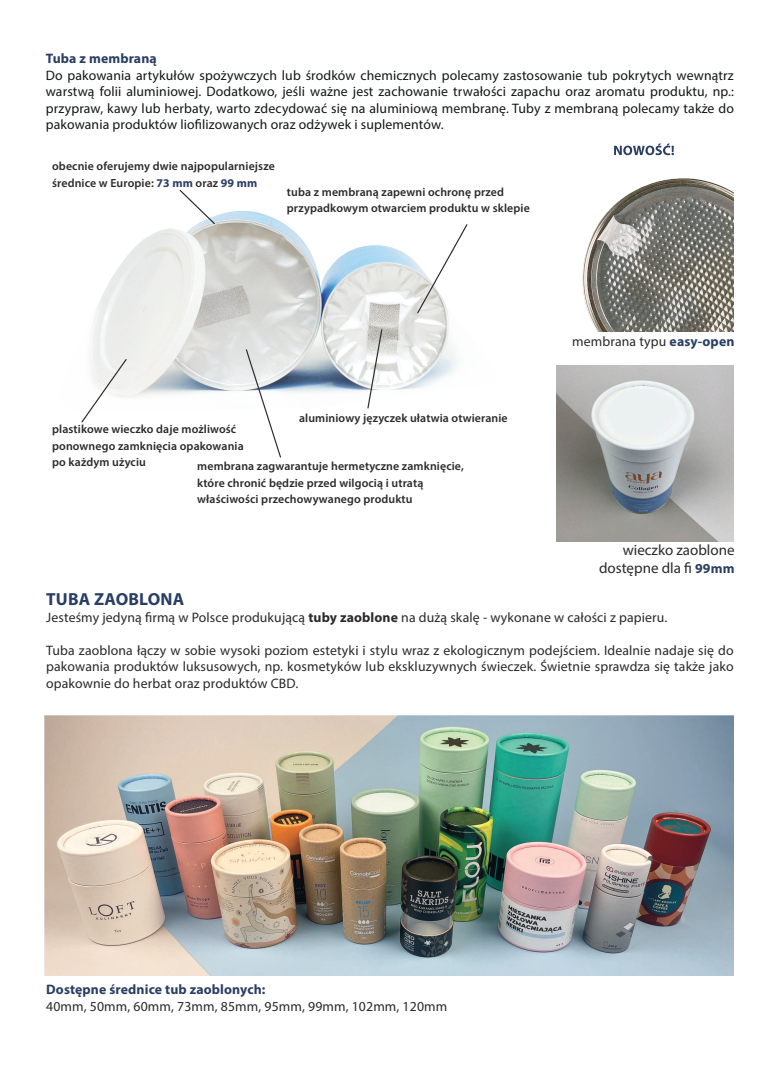
<style>
.page{position:relative;width:780px;height:1088px;background:#fff}
.page>*{position:absolute;margin:0;border:0;box-sizing:border-box;transform-origin:0 0}
.t1{font:700 17.5px "Myriad Pro";letter-spacing:.01em;color:#2a3e64}
.t2{font:15px/18px "Myriad Pro";color:#2b292a;text-align:right}
.t3{font:13.75px/16.5px "Myriad Pro";letter-spacing:.01em;color:#2b292a;text-align:justify}
.t4{font:13.75px/16.5px "Myriad Pro";letter-spacing:.01em;color:#151717;text-align:justify}
.t5{font:700 13.75px "Myriad Pro";letter-spacing:.01em;color:#2a3e64}
.t6{font:600 11.88px/16.6px "Myriad Pro";letter-spacing:.01em;color:#2b292a}
.s1{font-weight:700;color:#2a3e64}
.s2{font-weight:700;font-size:13.75px;color:#2a3e64}
.s3{font-weight:700}
</style>
<div class="page">
<img style="left:582px;top:178px;width:151px;height:153px">
<img style="left:92px;top:211px;width:366px;height:186px">
<svg style="left:81px;top:358px;width:47px;height:65px"></svg>
<svg style="left:178px;top:190px;width:38px;height:35px"></svg>
<svg style="left:416px;top:223px;width:52px;height:91px"></svg>
<svg style="left:366px;top:328px;width:17px;height:81px"></svg>
<svg style="left:245px;top:348px;width:37px;height:110px"></svg>
<svg style="left:614px;top:144px;width:60px;height:11px"></svg>
<img style="left:45px;top:716px;width:688px;height:259px">
<img style="left:557px;top:365px;width:176px;height:177px">
<p class="t5" style="left:46px;top:52px;width:113px">Tuba z membraną</p>
<p class="t4" style="left:46px;top:67px;width:689px">Do pakowania artykułów spożywczych lub środków chemicznych polecamy zastosowanie tub pokrytych wewnątrz warstwą folii aluminiowej. Dodatkowo, jeśli ważne jest zachowanie trwałości zapachu oraz aromatu produktu, np.: przypraw, kawy lub herbaty, warto zdecydować się na aluminiową membranę. Tuby z membraną polecamy także do pakowania produktów liofilizowanych oraz odżywek i suplementów.</p>
<p class="t6" style="left:52px;top:159px;width:224px">obecnie oferujemy dwie najpopularniejsze średnice w Europie: <span class="s1">73 mm</span> oraz <span class="s1">99 mm</span></p>
<p class="t6" style="left:287px;top:184px;width:244px">tuba z membraną zapewni ochronę przed przypadkowym otwarciem produktu w sklepie</p>
<p class="t6" style="left:299px;top:411px;width:210px">aluminiowy języczek ułatwia otwieranie</p>
<p class="t6" style="left:52px;top:422px;width:193px">plastikowe wieczko daje możliwość ponownego zamknięcia opakowania po każdym użyciu</p>
<p class="t6" style="left:197px;top:459px;width:268px">membrana zagwarantuje hermetyczne zamknięcie, które chronić będzie przed wilgocią i utratą właściwości przechowywanego produktu</p>
<p class="t3" style="left:572px;top:334px;width:164px">membrana typu <span class="s1">easy-open</span></p>
<p class="t2" style="left:599px;top:541px;width:137px">wieczko zaoblone dostępne dla fi <span class="s2">99mm</span></p>
<p class="t1" style="left:46px;top:590px;width:139px">TUBA ZAOBLONA</p>
<p class="t3" style="left:46px;top:609px;width:622px">Jesteśmy jedyną firmą w Polsce produkującą <span class="s3">tuby zaoblone</span> na dużą skalę - wykonane w całości z papieru.</p>
<p class="t3" style="left:46px;top:642px;width:689px">Tuba zaoblona łączy w sobie wysoki poziom estetyki i stylu wraz z ekologicznym podejściem. Idealnie nadaje się do pakowania produktów luksusowych, np. kosmetyków lub ekskluzywnych świeczek. Świetnie sprawdza się także jako opakownie do herbat oraz produktów CBD.</p>
<p class="t5" style="left:46px;top:982px;width:221px">Dostępne średnice tub zaoblonych:</p>
<p class="t3" style="left:46px;top:999px;width:402px">40mm, 50mm, 60mm, 73mm, 85mm, 95mm, 99mm, 102mm, 120mm</p>
</div>
